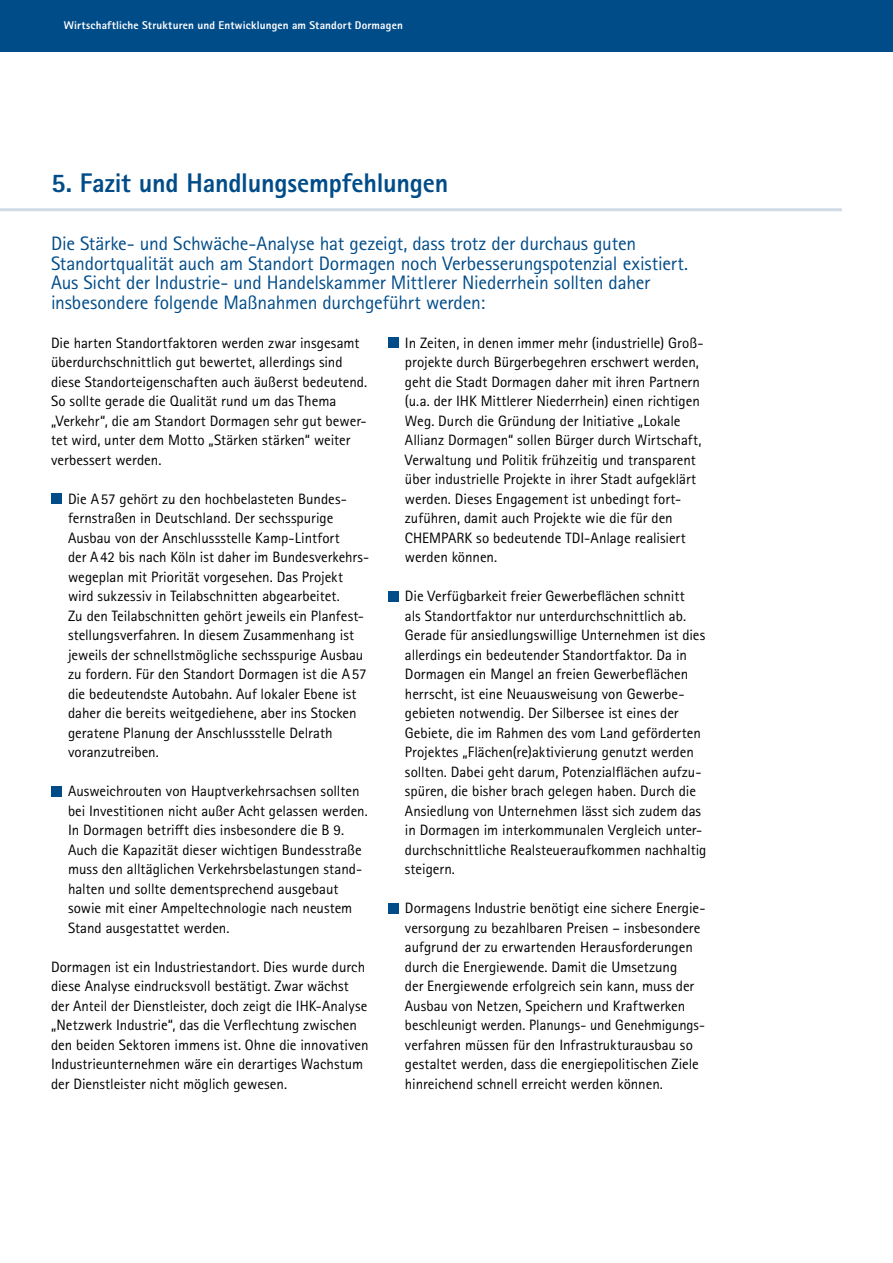
<style>
.page{position:relative;width:893px;height:1263px;background:#fff}
.page>*{position:absolute;margin:0;border:0;box-sizing:border-box;transform-origin:0 0}
.t1{font:800 27px "Rotis Sans Serif Pro";letter-spacing:-.01em;color:#004c89}
.t2{font:19.5px/19.5px "Rotis Sans Serif Pro";letter-spacing:-.01em;color:#004c89}
.t3{font:15px/19.5px "Rotis Sans Serif Pro";letter-spacing:-.005em;color:#000}
.t4{font:800 11.25px "Rotis Sans Serif Pro";letter-spacing:.015em;color:#fff}
.s1{font-weight:400;font-size:15px}
</style>
<div class="page">
<div style="left:0;top:0;width:893px;height:51px;background:#004c89"></div>
<div style="left:51px;top:493px;width:11px;height:11px;background:#004c89"></div>
<div style="left:51px;top:786px;width:11px;height:10px;background:#004c89"></div>
<div style="left:388px;top:337px;width:11px;height:11px;background:#004c89"></div>
<div style="left:388px;top:591px;width:11px;height:10px;background:#004c89"></div>
<div style="left:388px;top:903px;width:11px;height:10px;background:#004c89"></div>
<hr style="left:0;top:208px;width:842px;height:3px;background:#d2dce8">
<p class="t4" style="left:18px;top:18px;width:291px"><span class="s1">22</span> Dormagen – Wirtschafts ruktur und Standortqualität</p>
<p class="t4" style="left:64px;top:18px;width:341px">Wirtschaftliche Strukturen und Entwicklungen am Standort Dormagen</p>
<h1 class="t1" style="left:51px;top:165px;width:399px">5. Fazit und Handlungsempfehlungen</h1>
<p class="t2" style="left:51px;top:234px;width:638px">Die Stärke- und Schwäche-Analyse hat gezeigt, dass trotz der durchaus guten Standortqualität auch am Standort Dormagen noch Verbesserungspotenzial existiert.<br>Aus Sicht der Industrie- und Handelskammer Mittlerer Niederrhein sollten daher insbesondere folgende Maßnahmen durchgeführt werden:</p>
<p class="t3" style="left:51px;top:333px;width:318px">Die harten Standortfaktoren werden zwar insgesamt überdurchschnittlich gut bewertet, allerdings sind diese Standorteigenschaften auch äußerst bedeutend.<br>So sollte gerade die Qualität rund um das Thema „Verkehr“, die am Standort Dormagen sehr gut bewer&shy;tet wird, unter dem Motto „Stärken stärken“ weiter verbessert werden.</p>
<p class="t3" style="left:68px;top:489px;width:303px">Die A57 gehört zu den hochbelasteten Bundes&shy;fernstraßen in Deutschland. Der sechsspurige Ausbau von der Anschlussstelle Kamp-Lintfort<br>der A42 bis nach Köln ist daher im Bundesverkehrs&shy;wegeplan mit Priorität vorgesehen. Das Projekt wird sukzessiv in Teilabschnitten abgearbeitet.<br>Zu den Teilabschnitten gehört jeweils ein Planfest&shy;stellungsverfahren. In diesem Zusammenhang ist jeweils der schnellstmögliche sechsspurige Ausbau zu fordern. Für den Standort Dormagen ist die A57 die bedeutendste Autobahn. Auf lokaler Ebene ist daher die bereits weitgediehene, aber ins Stocken geratene Planung der Anschlussstelle Delrath voranzutreiben.</p>
<p class="t3" style="left:68px;top:782px;width:301px">Ausweichrouten von Hauptverkehrsachsen sollten bei Investitionen nicht außer Acht gelassen werden.<br>In Dormagen betrifft dies insbesondere die B 9.<br>Auch die Kapazität dieser wichtigen Bundesstraße muss den alltäglichen Verkehrsbelastungen stand&shy;halten und sollte dementsprechend ausgebaut sowie mit einer Ampeltechnologie nach neustem Stand ausgestattet werden.</p>
<p class="t3" style="left:51px;top:957px;width:319px">Dormagen ist ein Industriestandort. Dies wurde durch diese Analyse eindrucksvoll bestätigt. Zwar wächst der Anteil der Dienstleister, doch zeigt die IHK-Analyse „Netzwerk Industrie“, das die Verflechtung zwischen den beiden Sektoren immens ist. Ohne die innovativen Industrieunternehmen wäre ein derartiges Wachstum der Dienstleister nicht möglich gewesen.</p>
<p class="t3" style="left:405px;top:333px;width:300px">In Zeiten, in denen immer mehr (industrielle) Groß&shy;projekte durch Bürgerbegehren erschwert werden, geht die Stadt Dormagen daher mit ihren Partnern (u.a. der IHK Mittlerer Niederrhein) einen richtigen Weg. Durch die Gründung der Initiative „Lokale Allianz Dormagen“ sollen Bürger durch Wirtschaft, Verwaltung und Politik frühzeitig und transparent über industrielle Projekte in ihrer Stadt aufgeklärt werden. Dieses Engagement ist unbedingt fort&shy;zuführen, damit auch Projekte wie die für den CHEMPARK so bedeutende TDI-Anlage realisiert werden können.</p>
<p class="t3" style="left:405px;top:587px;width:303px">Die Verfügbarkeit freier Gewerbeflächen schnitt<br>als Standortfaktor nur unterdurchschnittlich ab.<br>Gerade für ansiedlungswillige Unternehmen ist dies allerdings ein bedeutender Standortfaktor. Da in Dormagen ein Mangel an freien Gewerbeflächen herrscht, ist eine Neuausweisung von Gewerbe&shy;gebieten notwendig. Der Silbersee ist eines der Gebiete, die im Rahmen des vom Land geförderten Projektes „Flächen(re)aktivierung genutzt werden sollten. Dabei geht darum, Potenzialflächen aufzu&shy;spüren, die bisher brach gelegen haben. Durch die Ansiedlung von Unternehmen lässt sich zudem das in Dormagen im interkommunalen Vergleich unter&shy;durchschnittliche Realsteueraufkommen nachhaltig steigern.</p>
<p class="t3" style="left:405px;top:899px;width:302px">Dormagens Industrie benötigt eine sichere Energie&shy;versorgung zu bezahlbaren Preisen – insbesondere aufgrund der zu erwartenden Herausforderungen durch die Energiewende. Damit die Umsetzung<br>der Energiewende erfolgreich sein kann, muss der Ausbau von Netzen, Speichern und Kraftwerken beschleunigt werden. Planungs- und Genehmigungs&shy;verfahren müssen für den Infrastrukturausbau so gestaltet werden, dass die energiepolitischen Ziele hinreichend schnell erreicht werden können.</p>
</div>
